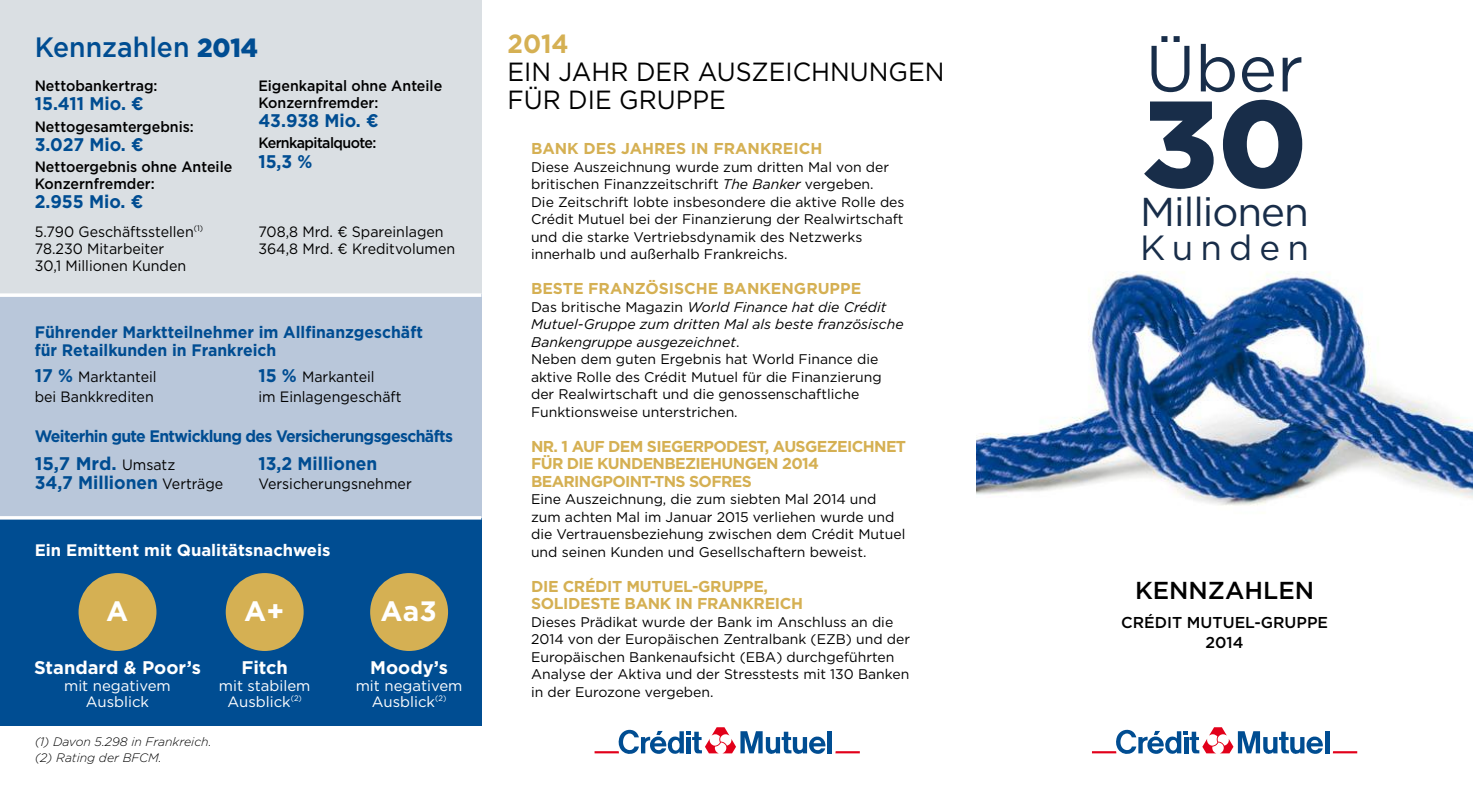
<style>
.page{position:relative;width:1474px;height:794px;background:#fff}
.page>*{position:absolute;margin:0;border:0;box-sizing:border-box;transform-origin:0 0}
.t1{font:900 122.33px "Gotham";color:#182d49}
.t2{font:65.1px "Gotham";color:#182d49}
.t3{font:40.25px "Gotham";letter-spacing:-.025em;color:#182d49}
.t4{font:35px "Gotham";letter-spacing:.205em;color:#182d49}
.t5{font:500 28px "Gotham";color:#004d92;scale:.95 1}
.t6{font:700 28px "Gotham";color:#fff}
.t7{font:26.25px/28px "Gotham";color:#000;scale:.95 1}
.t8{font:700 26.25px "Gotham";color:#d5b053;scale:.95 1}
.t9{font:500 24.5px "Gotham";color:#000}
.t10{font:700 18.2px "Gotham";color:#004d92;scale:.95 1}
.t11{font:700 18.2px/19.2px "Gotham";color:#004d92}
.t12{font:700 18.2px "Gotham";color:#fff}
.t13{font:700 16.62px/18.2px "Gotham";letter-spacing:-.005em;color:#004d92;scale:.95 1}
.t14{font:700 16.62px "Gotham";letter-spacing:-.04em;color:#004d92;scale:.95 1}
.t15{font:700 16.62px "Gotham";color:#fff}
.t16{font:700 15.75px/17.5px "Gotham";letter-spacing:-.04em;color:#d5b053}
.t17{font:700 15.75px "Gotham";color:#d5b053}
.t18{font:700 15.75px/17.5px "Gotham";letter-spacing:-.02em;color:#d5b053}
.t19{font:500 15.75px/19.2px "Gotham";color:#000;text-align:center}
.t20{font:15.05px/16.6px "Gotham";color:#000;scale:.95 1}
.t21{font:500 15.05px/16.6px "Gotham";color:#000;scale:.95 1}
.t22{font:15.05px/16.6px "Gotham";color:#fff;text-align:center}
.t23{font:500 15.05px "Gotham";letter-spacing:-.04em;color:#000;scale:.95 1}
.t24{font:14px/17.5px "Gotham";color:#000}
.t25{font:italic 300 12.25px/15.8px "Gotham";color:#000}
.s1{font-weight:900;font-size:26.25px}
.s2{font-weight:700;font-size:18.2px;color:#004d92}
.s3{font-weight:400;font-size:15.05px;color:#000}
.s4{font-style:italic}
</style>
<div class="page">
<img style="left:976px;top:271px;width:496px;height:235px">
<div style="left:0;top:0;width:481px;height:295px;background:#dadfe3"></div>
<div style="left:0;top:295px;width:481px;height:228px;background:#b9c7da"></div>
<div style="left:0;top:518px;width:481px;height:207px;background:#004d92"></div>
<div style="left:79px;top:573px;width:77px;height:78px;background:#d5b053;border-radius:50%"></div>
<div style="left:226px;top:573px;width:78px;height:78px;background:#d5b053;border-radius:50%"></div>
<div style="left:370px;top:573px;width:78px;height:78px;background:#d5b053;border-radius:50%"></div>
<hr style="left:0;top:293px;width:481px;height:4px;background:#fff">
<hr style="left:0;top:516px;width:481px;height:3px;background:#fff">
<div style="left:1324px;top:731px;width:5px;height:22px;background:#004d92"></div>
<svg style="left:1115px;top:727px;width:208px;height:27px"></svg>
<hr style="left:1332px;top:751px;width:25px;height:2px;background:#e2001a">
<hr style="left:1091px;top:751px;width:25px;height:2px;background:#e2001a">
<hr style="left:827px;top:731px;width:4px;height:22px;background:#004d92">
<svg style="left:618px;top:727px;width:207px;height:27px"></svg>
<hr style="left:835px;top:751px;width:24px;height:2px;background:#e2001a">
<hr style="left:594px;top:751px;width:25px;height:2px;background:#e2001a">
<h3 class="t5" style="left:35px;top:29px;width:237px">Kennzahlen <span class="s1">2014</span></h3>
<p class="t21" style="left:35px;top:77px;width:131px">Nettobankertrag:</p>
<h3 class="t10" style="left:35px;top:92px;width:116px">15.411 Mio. €</h3>
<p class="t21" style="left:35px;top:118px;width:169px">Nettogesamtergebnis:</p>
<h3 class="t10" style="left:35px;top:133px;width:116px">3.027 Mio. €</h3>
<p class="t21" style="left:35px;top:159px;width:209px">Nettoergebnis ohne Anteile<br>Konzernfremder:</p>
<h3 class="t10" style="left:35px;top:190px;width:116px">2.955 Mio. €</h3>
<p class="t21" style="left:258px;top:77px;width:195px">Eigenkapital ohne Anteile<br>Konzernfremder:</p>
<h3 class="t10" style="left:258px;top:109px;width:128px">43.938 Mio. €</h3>
<p class="t23" style="left:258px;top:133px;width:126px">Kernkapitalquote:</p>
<h3 class="t10" style="left:258px;top:149px;width:59px">15,3 %</h3>
<p class="t20" style="left:35px;top:223px;width:179px">5.790 Geschäftsstellen<sup>(1)<br></sup>78.230 Mitarbeiter<br>30,1 Millionen Kunden</p>
<p class="t20" style="left:258px;top:223px;width:209px">708,8 Mrd. € Spareinlagen<br>364,8 Mrd. € Kreditvolumen</p>
<p class="t13" style="left:35px;top:323px;width:410px">Führender Marktteilnehmer im Allfinanzgeschäft für Retailkunden in Frankreich</p>
<p class="t20" style="left:35px;top:367px;width:130px;line-height:19.2px"><span class="s2">17 %</span> Marktanteil bei Bankkrediten</p>
<p class="t20" style="left:258px;top:367px;width:152px;line-height:19.2px"><span class="s2">15 %</span> Markanteil<br>im Einlagengeschäft</p>
<p class="t14" style="left:35px;top:425px;width:442px">Weiterhin gute Entwicklung des Versicherungsgeschäfts</p>
<h3 class="t11" style="left:35px;top:454px;width:190px">15,7 Mrd. <span class="s3">Umsatz<br></span>34,7 Millionen <span class="s3">Verträge</span></h3>
<h3 class="t10" style="left:258px;top:451px;width:127px">13,2 Millionen</h3>
<p class="t20" style="left:258px;top:475px;width:163px">Versicherungsnehmer</p>
<p class="t15" style="left:35px;top:539px;width:297px">Ein Emittent mit Qualitätsnachweis</p>
<h3 class="t6" style="left:106px;top:592px;width:24px">A</h3>
<h3 class="t12" style="left:34px;top:655px;width:168px">Standard &amp; Poor’s</h3>
<p class="t22" style="left:64px;top:676px;width:108px">mit negativem<br>Ausblick</p>
<h3 class="t6" style="left:244px;top:592px;width:42px">A+</h3>
<h3 class="t12" style="left:241px;top:655px;width:48px">Fitch</h3>
<p class="t22" style="left:219px;top:676px;width:93px">mit stabilem<br>Ausblick<sup>(2)</sup></p>
<p class="t25" style="left:35px;top:733px;width:178px">(1) Davon 5.298 in Frankreich. (2) Rating der BFCM.</p>
<h3 class="t6" style="left:380px;top:592px;width:58px">Aa3</h3>
<h3 class="t12" style="left:370px;top:655px;width:79px">Moody’s</h3>
<p class="t22" style="left:356px;top:676px;width:108px">mit negativem<br>Ausblick<sup>(2)</sup></p>
<h3 class="t8" style="left:507px;top:27px;width:66px">2014</h3>
<h3 class="t7" style="left:507px;top:57px;width:461px">EIN JAHR DER AUSZEICHNUNGEN<br>FÜR DIE GRUPPE</h3>
<p class="t17" style="left:531px;top:138px;width:293px">BANK DES JAHRES IN FRANKREICH</p>
<p class="t24" style="left:531px;top:157px;width:375px">Diese Auszeichnung wurde zum dritten Mal von der britischen Finanzzeitschrift <span class="s4">The Banker</span> vergeben.<br>Die Zeitschrift lobte insbesondere die aktive Rolle des Crédit Mutuel bei der Finanzierung der Realwirtschaft und die starke Vertriebsdynamik des Netzwerks innerhalb und außerhalb Frankreichs.</p>
<p class="t17" style="left:531px;top:278px;width:332px">BESTE FRANZÖSISCHE BANKENGRUPPE</p>
<p class="t24" style="left:531px;top:297px;width:374px">Das britische Magazin <span class="s4">World Finance hat die Crédit Mutuel-Gruppe zum dritten Mal als beste französische Bankengruppe ausgezeichnet</span>.<br>Neben dem guten Ergebnis hat World Finance die aktive Rolle des Crédit Mutuel für die Finanzierung der Realwirtschaft und die genossenschaftliche Funktionsweise unterstrichen.</p>
<p class="t16" style="left:531px;top:437px;width:376px">NR. 1 AUF DEM SIEGERPODEST, AUSGEZEICHNET<br>FÜR DIE KUNDENBEZIEHUNGEN 2014<br>BEARINGPOINT-TNS SOFRES</p>
<p class="t24" style="left:531px;top:490px;width:376px">Eine Auszeichnung, die zum siebten Mal 2014 und zum achten Mal im Januar 2015 verliehen wurde und die Vertrauensbeziehung zwischen dem Crédit Mutuel und seinen Kunden und Gesellschaftern beweist.</p>
<p class="t18" style="left:531px;top:577px;width:274px">DIE CRÉDIT MUTUEL-GRUPPE,<br>SOLIDESTE BANK IN FRANKREICH</p>
<p class="t24" style="left:531px;top:612px;width:381px">Dieses Prädikat wurde der Bank im Anschluss an die 2014 von der Europäischen Zentralbank (EZB) und der Europäischen Bankenaufsicht (EBA) durchgeführten Analyse der Aktiva und der Stresstests mit 130 Banken in der Eurozone vergeben.</p>
<h2 class="t2" style="left:1145px;top:27px;width:159px">Über</h2>
<h1 class="t1" style="left:1141px;top:60px;width:167px">30</h1>
<h3 class="t3" style="left:1140px;top:186px;width:170px">Millionen</h3>
<h3 class="t4" style="left:1140px;top:225px;width:170px">Kunden</h3>
<h3 class="t9" style="left:1135px;top:574px;width:180px">KENNZAHLEN</h3>
<p class="t19" style="left:1121px;top:613px;width:208px">CRÉDIT MUTUEL-GRUPPE<br>2014</p>
</div>
